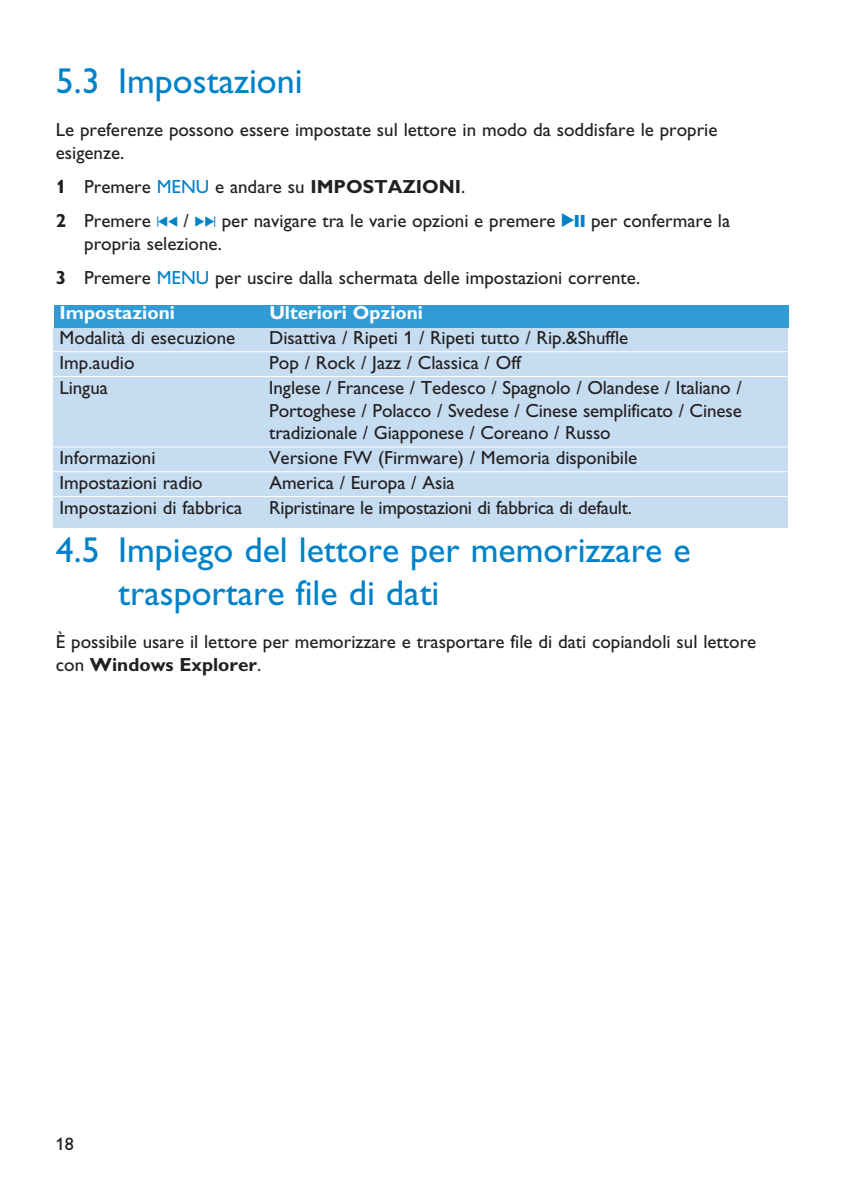
<style>
.page{position:relative;width:842px;height:1191px;background:#fff}
.page>*{position:absolute;margin:0;border:0;box-sizing:border-box;transform-origin:0 0}
.t1{font:36px/43.2px "Gill Alt One";color:#0082c8}
.t2{font:19px/22.8px "Gill Alt One";color:#231f20}
.t3{font:700 19px "Gill Alt One";color:#fff}
.t4{font:18px "Gill Alt One";color:#231f20}
.s1{font-weight:700}
.s2{color:#0082c8}
.s3{font-family:"Audio Four 4";color:#0082c8}
</style>
<div class="page">
<div style="left:54px;top:305px;width:734px;height:23px;background:#329bd5"></div>
<div style="left:54px;top:328px;width:209px;height:199px;background:#c5dcf1"></div>
<div style="left:264px;top:328px;width:524px;height:199px;background:#c5dcf1"></div>
<hr style="left:54px;top:351px;width:734px;height:1px;background:#fff">
<hr style="left:54px;top:376px;width:734px;height:1px;background:#fff">
<hr style="left:54px;top:446px;width:734px;height:1px;background:#fff">
<hr style="left:54px;top:471px;width:734px;height:1px;background:#fff">
<hr style="left:54px;top:496px;width:734px;height:1px;background:#fff">
<h1 class="t1" style="left:56px;top:63px;width:248px">5.3 Impostazioni</h1>
<p class="t2" style="left:56px;top:120px;width:663px">Le preferenze possono essere impostate sul lettore in modo da soddisfare le proprie esigenze.</p>
<p class="t2" style="left:56px;top:171px;width:676px;line-height:34.2px"><span class="s1">1</span> Premere <span class="s2">MENU</span> e andare su <span class="s1">IMPOSTAZIONI</span>.<br><span class="s1">2</span> Premere <span class="s3">J(</span> / <span class="s3">)K</span> per navigare tra le varie opzioni e premere <span class="s3">2;</span> per confermare la</p>
<p class="t2" style="left:56px;top:228px;width:586px;line-height:34.2px;text-indent:28px">propria selezione.<br><span class="s1">3</span> Premere <span class="s2">MENU</span> per uscire dalla schermata delle impostazioni corrente.</p>
<p class="t3" style="left:60px;top:306px;width:117px">Impostazioni</p>
<p class="t3" style="left:269px;top:306px;width:155px">Ulteriori Opzioni</p>
<p class="t2" style="left:60px;top:328px;width:177px">Modalità di esecuzione</p>
<p class="t2" style="left:269px;top:328px;width:361px">Disattiva / Ripeti 1 / Ripeti tutto / Rip.&amp;Shuffle</p>
<p class="t2" style="left:60px;top:353px;width:76px">Imp.audio</p>
<p class="t2" style="left:269px;top:353px;width:253px">Pop / Rock / Jazz / Classica / Off</p>
<p class="t2" style="left:60px;top:378px;width:50px">Lingua</p>
<p class="t2" style="left:269px;top:378px;width:474px;text-align:justify">Inglese / Francese / Tedesco / Spagnolo / Olandese / Italiano / Portoghese / Polacco / Svedese / Cinese semplificato / Cinese tradizionale / Giapponese / Coreano / Russo</p>
<p class="t2" style="left:60px;top:448px;width:97px">Informazioni</p>
<p class="t2" style="left:269px;top:448px;width:370px">Versione FW (Firmware) / Memoria disponibile</p>
<p class="t2" style="left:60px;top:473px;width:145px">Impostazioni radio</p>
<p class="t2" style="left:269px;top:473px;width:187px">America / Europa / Asia</p>
<p class="t2" style="left:60px;top:498px;width:184px">Impostazioni di fabbrica</p>
<p class="t2" style="left:269px;top:498px;width:364px">Ripristinare le impostazioni di fabbrica di default.</p>
<h1 class="t1" style="left:118px;top:532px;width:574px;text-indent:-62px">4.5 Impiego del lettore per memorizzare e trasportare file di dati</h1>
<p class="t2" style="left:56px;top:632px;width:702px">È possibile usare il lettore per memorizzare e trasportare file di dati copiandoli sul lettore con <span class="s1">Windows Explorer</span>.</p>
<p class="t4" style="left:56px;top:1137px;width:19px">18</p>
</div>
